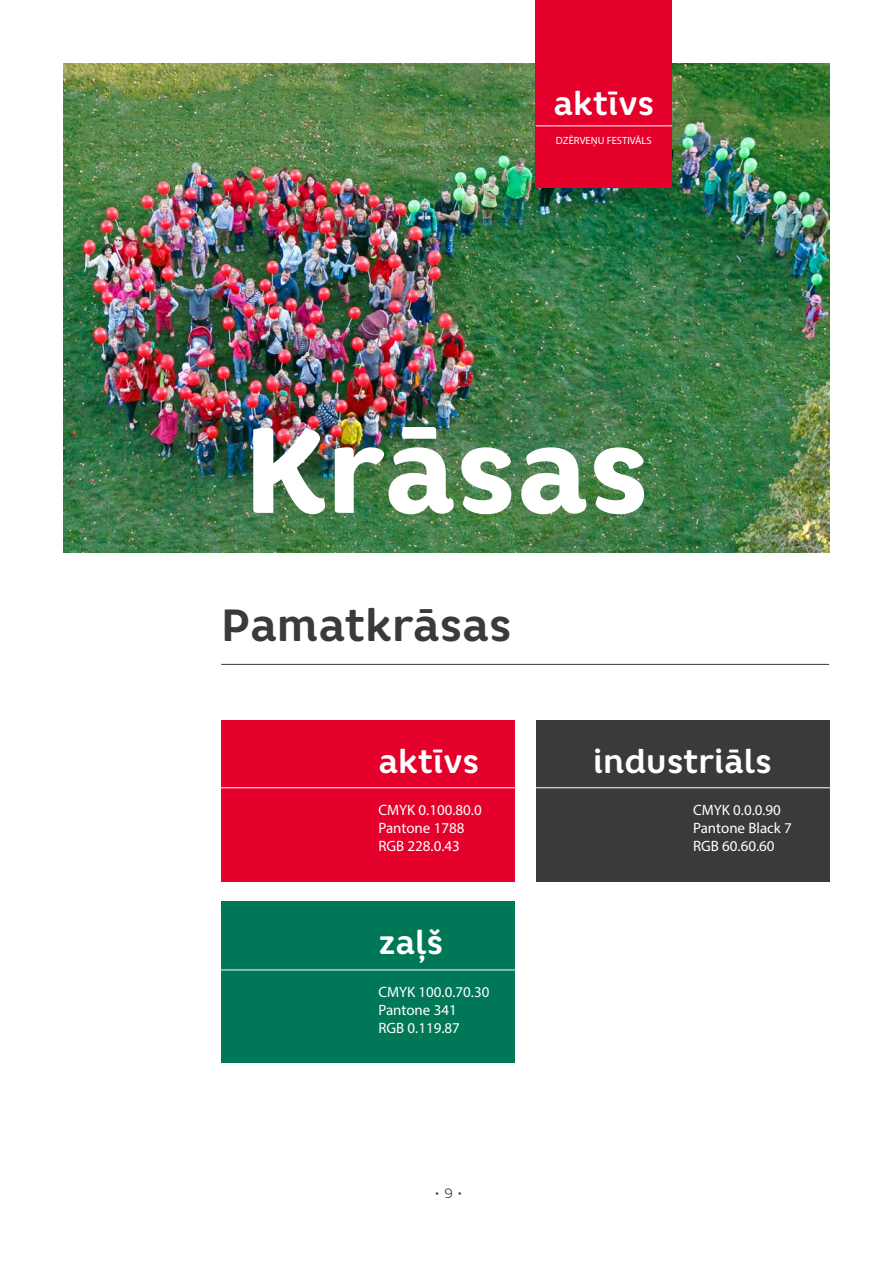
<style>
.page{position:relative;width:893px;height:1263px;background:#fff}
.page>*{position:absolute;margin:0;border:0;box-sizing:border-box;transform-origin:0 0}
.t1{font:800 120px "Core Rhino 75";letter-spacing:-.005em;color:#fff}
.t2{font:700 45px "Core Rhino 65";letter-spacing:-.005em;color:#3a3a39}
.t3{font:700 33px "Core Rhino 65";color:#fff}
.t4{font:15px/18px "Myriad Pro";color:#fff}
.t5{font:300 13.5px "Core Rhino 35";color:#3a3a39}
.t6{font:10.5px "Myriad Pro";color:#fff}
</style>
<div class="page">
<img style="left:64px;top:64px;width:765px;height:489px">
<div style="left:221px;top:720px;width:293px;height:161px;background:#e4002b"></div>
<div style="left:536px;top:720px;width:293px;height:161px;background:#3a3a39"></div>
<div style="left:221px;top:901px;width:293px;height:162px;background:#007757"></div>
<hr style="left:221px;top:664px;width:608px;height:1px;background:#3a3a39">
<div style="left:536px;top:0;width:136px;height:187px;background:#e4002b"></div>
<hr style="left:536px;top:125px;width:136px;height:1px;background:#fff">
<hr style="left:213px;top:787px;width:637px;height:1px;background:#fff">
<hr style="left:213px;top:969px;width:637px;height:1px;background:#fff">
<h3 class="t3" style="left:553px;top:82px;width:102px">aktīvs</h3>
<p class="t6" style="left:556px;top:134px;width:97px">DZĒRVEŅU FESTIVĀLS</p>
<h1 class="t1" style="left:244px;top:391px;width:407px">Krāsas</h1>
<h2 class="t2" style="left:221px;top:596px;width:292px">Pamatkrāsas</h2>
<h3 class="t3" style="left:378px;top:740px;width:102px">aktīvs</h3>
<h3 class="t3" style="left:593px;top:740px;width:180px">industriāls</h3>
<p class="t4" style="left:378px;top:801px;width:105px">CMYK 0.100.80.0<br>Pantone 1788<br>RGB 228.0.43</p>
<p class="t4" style="left:693px;top:801px;width:100px">CMYK 0.0.0.90<br>Pantone Black 7<br>RGB 60.60.60</p>
<h3 class="t3" style="left:378px;top:921px;width:66px">zaļš</h3>
<p class="t4" style="left:378px;top:982px;width:112px">CMYK 100.0.70.30<br>Pantone 341<br>RGB 0.119.87</p>
<p class="t5" style="left:435px;top:1184px;width:29px">• 9 •</p>
</div>
